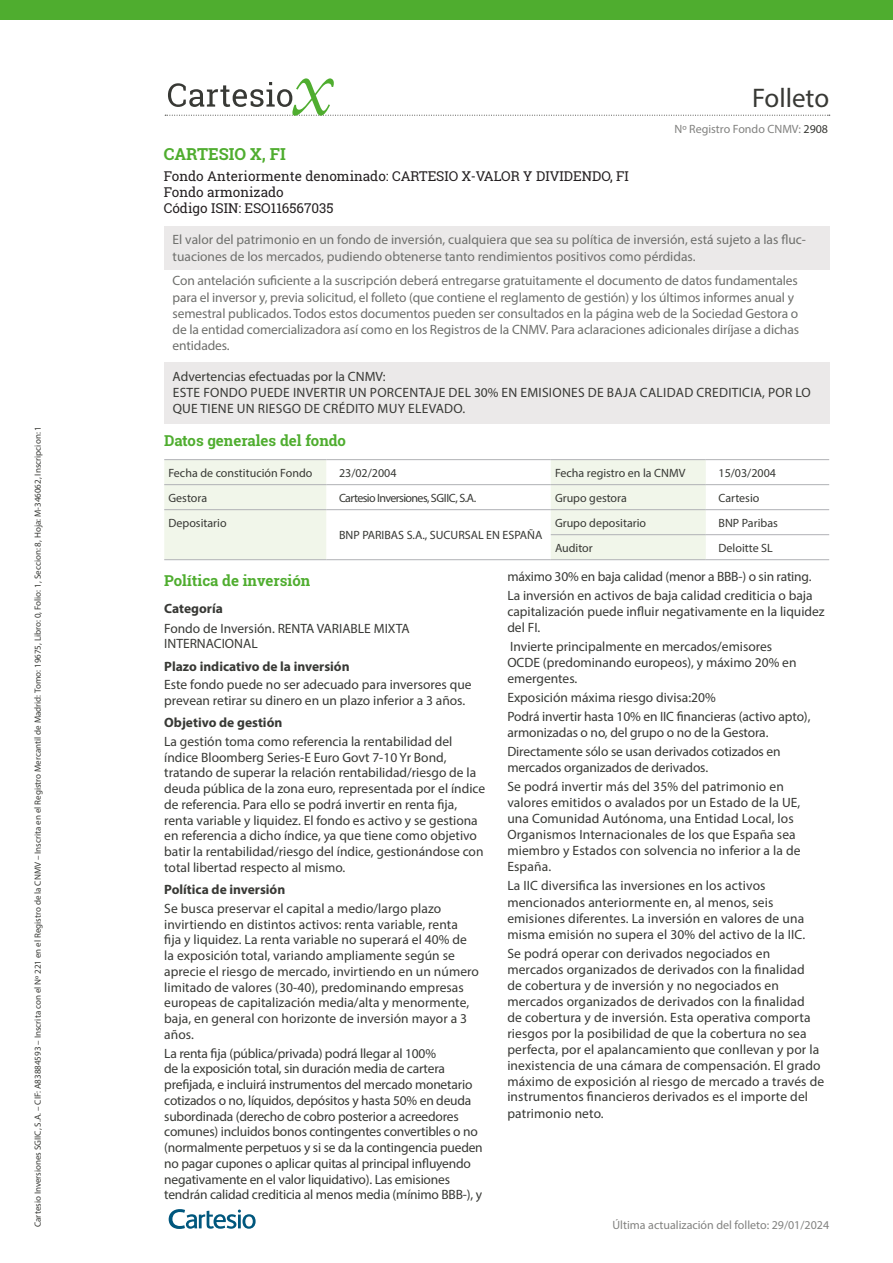
<style>
.page{position:relative;width:893px;height:1263px;background:#fff}
.page>*{position:absolute;margin:0;border:0;box-sizing:border-box;transform-origin:0 0}
.t1{font:27px "Myriad Pro";color:#383935}
._1er_nivel{font:700 16.5px "Roboto Slab";color:#4fad2f}
._1er_nivel-2{font:700 15px "Roboto Slab";color:#4fad2f}
.texto{font:13.5px/15.8px "Myriad Pro";color:#383935}
.t2{font:13.5px/16.2px "Myriad Pro";letter-spacing:-.01em;color:#6e6f6c}
._2o_nivel{font:13.5px/16.2px "Myriad Pro";letter-spacing:.02em;color:#383935}
._1er_nivel-3{font:13.5px "Roboto Slab";color:#231f20}
._2o_nivel-2{font:700 13.5px "Myriad Pro";color:#383935}
._2o_nivel-3{font:13.5px/15.8px "Myriad Pro";color:#383935}
.t3{font:12px "Myriad Pro";color:#383935}
.texto-2{font:12px "Myriad Pro";color:#828280}
.t4{font:12px "Myriad Pro";letter-spacing:-.05em;color:#383935}
.t5{font:9px "Myriad Pro";color:#383935}
.s1{color:#383935}
</style>
<div class="page">
<div style="left:0;top:0;width:893px;height:19px;background:#4fad2f"></div>
<svg style="left:165px;top:78px;width:665px;height:38px"></svg>
<svg style="left:169px;top:1209px;width:87px;height:20px"></svg>
<div style="left:164px;top:226px;width:666px;height:44px;background:#ebe9e9"></div>
<div style="left:164px;top:362px;width:666px;height:62px;background:#ebe9e9"></div>
<svg style="left:164px;top:460px;width:542px;height:99px;fill:#f1f6ea"></svg>
<hr style="left:326px;top:559px;width:225px;height:1px;background:#b0b1b5">
<hr style="left:326px;top:484px;width:225px;height:1px;background:#b0b1b5">
<hr style="left:551px;top:484px;width:155px;height:1px;background:#b0b1b5">
<hr style="left:706px;top:484px;width:123px;height:1px;background:#b0b1b5">
<hr style="left:326px;top:509px;width:225px;height:1px;background:#b0b1b5">
<hr style="left:551px;top:509px;width:155px;height:1px;background:#b0b1b5">
<hr style="left:706px;top:509px;width:123px;height:1px;background:#b0b1b5">
<hr style="left:551px;top:534px;width:155px;height:1px;background:#b0b1b5">
<hr style="left:706px;top:534px;width:123px;height:1px;background:#b0b1b5">
<hr style="left:164px;top:459px;width:162px;height:1px;background:#b0b1b5">
<hr style="left:326px;top:459px;width:225px;height:1px;background:#b0b1b5">
<hr style="left:551px;top:459px;width:155px;height:1px;background:#b0b1b5">
<hr style="left:706px;top:459px;width:123px;height:1px;background:#b0b1b5">
<hr style="left:164px;top:484px;width:162px;height:1px;background:#b0b1b5">
<hr style="left:164px;top:509px;width:162px;height:1px;background:#b0b1b5">
<hr style="left:164px;top:559px;width:162px;height:1px;background:#b0b1b5">
<hr style="left:551px;top:559px;width:155px;height:1px;background:#b0b1b5">
<hr style="left:706px;top:559px;width:123px;height:1px;background:#b0b1b5">
<p class="t5" style="left:32px;top:1227px;width:802px;rotate:-90deg">Cartesio Inversiones SGIIC, S.A. – CIF: A83884593 – Inscrita con el Nº 221 en el Registro de la CNMV – Inscrita en el Registro Mercantil de Madrid: Tomo: 19675, Libro: 0, Folio: 1, Seccion: 8, Hoja: M-346062, Inscripcion: 1</p>
<p class="_1er_nivel" style="left:164px;top:143px;width:124px">CARTESIO X, FI</p>
<p class="_1er_nivel-3" style="left:164px;top:166px;width:467px">Fondo Anteriormente denominado: CARTESIO X-VALOR Y DIVIDENDO, FI</p>
<p class="_1er_nivel-3" style="left:164px;top:183px;width:122px">Fondo armonizado</p>
<p class="_1er_nivel-3" style="left:164px;top:199px;width:172px">Código ISIN: ESO116567035</p>
<h1 class="t1" style="left:752px;top:81px;width:79px">Folleto</h1>
<p class="texto-2" style="left:674px;top:122px;width:155px">Nº Registro Fondo CNMV: <span class="s1">2908</span></p>
<p class="t2" style="left:173px;top:232px;width:635px">El valor del patrimonio en un fondo de inversión, cualquiera que sea su política de inversión, está sujeto a las fluc&shy;tuaciones de los mercados, pudiendo obtenerse tanto rendimientos positivos como pérdidas.</p>
<p class="t2" style="left:173px;top:273px;width:628px">Con antelación suficiente a la suscripción deberá entregarse gratuitamente el documento de datos fundamentales para el inversor y, previa solicitud, el folleto (que contiene el reglamento de gestión) y los últimos informes anual y semestral publicados. Todos estos documentos pueden ser consultados en la página web de la Sociedad Gestora o de la entidad comercializadora así como en los Registros de la CNMV. Para aclaraciones adicionales diríjase a dichas entidades.</p>
<p class="_2o_nivel" style="left:173px;top:368px;width:640px">Advertencias efectuadas por la CNMV:<br>ESTE FONDO PUEDE INVERTIR UN PORCENTAJE DEL 30% EN EMISIONES DE BAJA CALIDAD CREDITICIA, POR LO<br>QUE TIENE UN RIESGO DE CRÉDITO MUY ELEVADO.</p>
<p class="_1er_nivel-2" style="left:164px;top:431px;width:183px">Datos generales del fondo</p>
<p class="t3" style="left:168px;top:465px;width:145px">Fecha de constitución Fondo</p>
<p class="t3" style="left:339px;top:465px;width:59px">23/02/2004</p>
<p class="t3" style="left:555px;top:465px;width:132px">Fecha registro en la CNMV</p>
<p class="t3" style="left:718px;top:465px;width:59px">15/03/2004</p>
<p class="t3" style="left:168px;top:490px;width:40px">Gestora</p>
<p class="t4" style="left:339px;top:490px;width:139px">Cartesio Inversiones, SGIIC, S.A.</p>
<p class="t3" style="left:555px;top:490px;width:73px">Grupo gestora</p>
<p class="t3" style="left:718px;top:490px;width:42px">Cartesio</p>
<p class="t3" style="left:168px;top:515px;width:60px">Depositario</p>
<p class="t3" style="left:339px;top:528px;width:205px">BNP PARIBAS S.A., SUCURSAL EN ESPAÑA</p>
<p class="t3" style="left:555px;top:515px;width:93px">Grupo depositario</p>
<p class="t3" style="left:718px;top:515px;width:61px">BNP Paribas</p>
<p class="t3" style="left:555px;top:540px;width:39px">Auditor</p>
<p class="t3" style="left:718px;top:540px;width:56px">Deloitte SL</p>
<p class="_1er_nivel-2" style="left:164px;top:570px;width:148px">Política de inversión</p>
<p class="_2o_nivel-2" style="left:164px;top:599px;width:60px">Categoría</p>
<p class="_2o_nivel-3" style="left:164px;top:620px;width:247px">Fondo de Inversión. RENTA VARIABLE MIXTA<br>INTERNACIONAL</p>
<p class="_2o_nivel-2" style="left:164px;top:657px;width:187px">Plazo indicativo de la inversión</p>
<p class="texto" style="left:164px;top:677px;width:309px">Este fondo puede no ser adecuado para inversores que prevean retirar su dinero en un plazo inferior a 3 años.</p>
<p class="_2o_nivel-2" style="left:164px;top:714px;width:120px">Objetivo de gestión</p>
<p class="texto" style="left:164px;top:733px;width:322px">La gestión toma como referencia la rentabilidad del índice Bloomberg Series-E Euro Govt 7-10 Yr Bond, tratando de superar la relación rentabilidad/riesgo de la deuda pública de la zona euro, representada por el índice de referencia. Para ello se podrá invertir en renta fija, renta variable y liquidez. El fondo es activo y se gestiona en referencia a dicho índice, ya que tiene como objetivo batir la rentabilidad/riesgo del índice, gestionándose con total libertad respecto al mismo.</p>
<p class="_2o_nivel-2" style="left:164px;top:881px;width:123px">Política de inversión</p>
<p class="texto" style="left:164px;top:900px;width:316px">Se busca preservar el capital a medio/largo plazo invirtiendo en distintos activos: renta variable, renta<br>fija y liquidez. La renta variable no superará el 40% de la exposición total, variando ampliamente según se aprecie el riesgo de mercado, invirtiendo en un número limitado de valores (30-40), predominando empresas europeas de capitalización media/alta y menormente, baja, en general con horizonte de inversión mayor a 3 años.</p>
<p class="texto" style="left:164px;top:1045px;width:320px">La renta fija (pública/privada) podrá llegar al 100%<br>de la exposición total, sin duración media de cartera prefijada, e incluirá instrumentos del mercado monetario cotizados o no, líquidos, depósitos y hasta 50% en deuda subordinada (derecho de cobro posterior a acreedores comunes) incluidos bonos contingentes convertibles o no (normalmente perpetuos y si se da la contingencia pueden no pagar cupones o aplicar quitas al principal influyendo negativamente en el valor liquidativo). Las emisiones tendrán calidad crediticia al menos media (mínimo BBB-), y</p>
<p class="texto" style="left:507px;top:568px;width:306px">máximo 30% en baja calidad (menor a BBB-) o sin rating.</p>
<p class="texto" style="left:507px;top:587px;width:319px">La inversión en activos de baja calidad crediticia o baja capitalización puede influir negativamente en la liquidez del FI.</p>
<p class="texto" style="left:507px;top:638px;width:291px">Invierte principalmente en mercados/emisores<br>OCDE (predominando europeos), y máximo 20% en emergentes.</p>
<p class="texto" style="left:507px;top:689px;width:210px">Exposición máxima riesgo divisa:20%</p>
<p class="texto" style="left:507px;top:708px;width:305px">Podrá invertir hasta 10% en IIC financieras (activo apto), armonizadas o no, del grupo o no de la Gestora.</p>
<p class="texto" style="left:507px;top:743px;width:275px">Directamente sólo se usan derivados cotizados en mercados organizados de derivados.</p>
<p class="texto" style="left:507px;top:778px;width:295px">Se podrá invertir más del 35% del patrimonio en valores emitidos o avalados por un Estado de la UE, una Comunidad Autónoma, una Entidad Local, los Organismos Internacionales de los que España sea miembro y Estados con solvencia no inferior a la de España.</p>
<p class="texto" style="left:507px;top:878px;width:299px">La IIC diversifica las inversiones en los activos mencionados anteriormente en, al menos, seis emisiones diferentes. La inversión en valores de una misma emisión no supera el 30% del activo de la IIC.</p>
<p class="texto" style="left:507px;top:945px;width:318px">Se podrá operar con derivados negociados en mercados organizados de derivados con la finalidad<br>de cobertura y de inversión y no negociados en mercados organizados de derivados con la finalidad<br>de cobertura y de inversión. Esta operativa comporta riesgos por la posibilidad de que la cobertura no sea perfecta, por el apalancamiento que conllevan y por la inexistencia de una cámara de compensación. El grado máximo de exposición al riesgo de mercado a través de instrumentos financieros derivados es el importe del</p>
<p class="texto" style="left:507px;top:1105px;width:98px">patrimonio neto.</p>
<p class="texto-2" style="left:612px;top:1217px;width:218px">Última actualización del folleto: 29/01/2024</p>
</div>
